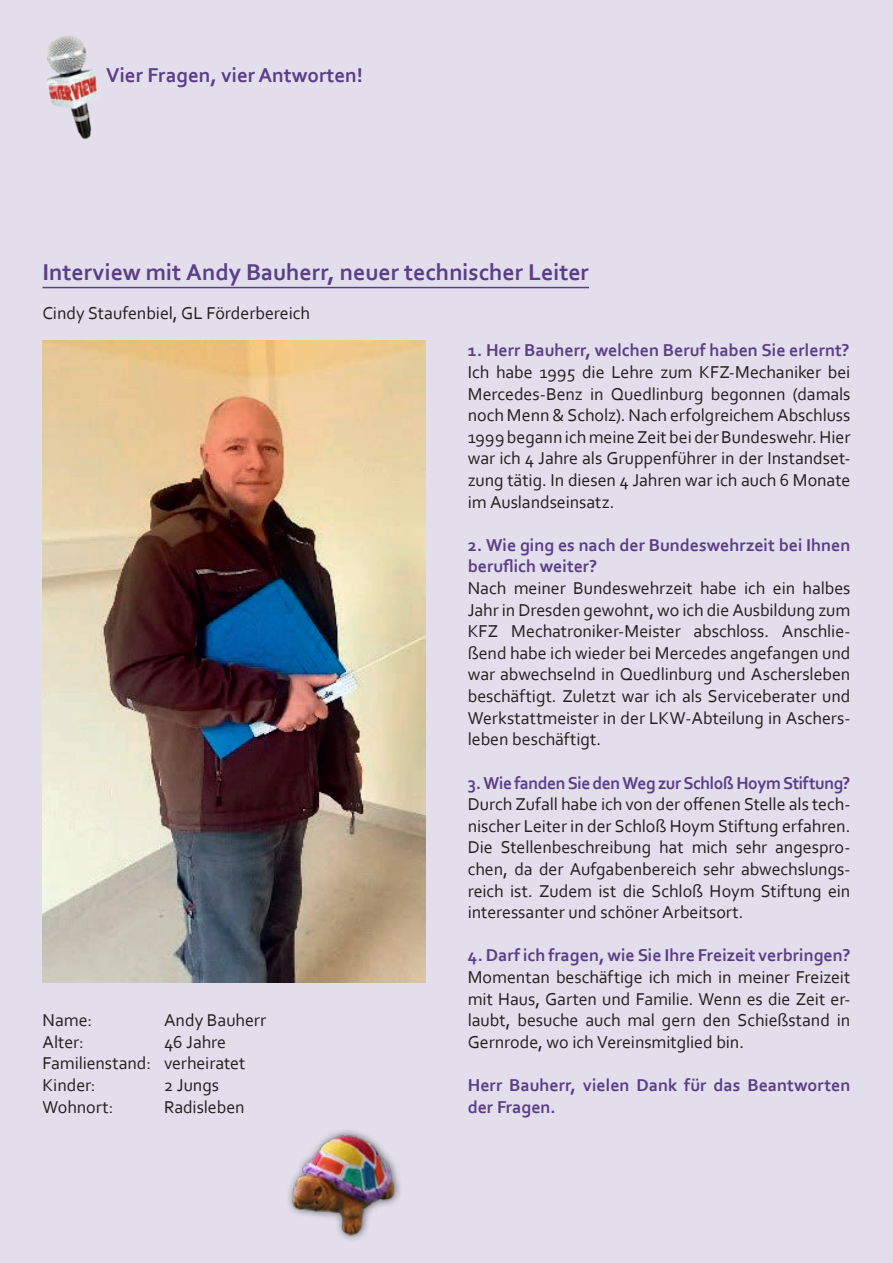
<style>
.page{position:relative;width:893px;height:1263px;background:#e2deeb}
.page>*{position:absolute;margin:0;border:0;box-sizing:border-box;transform-origin:0 0}
.t1{font:700 24px "Corbel";color:#5b3e88}
.t2{font:700 21px "Corbel";color:#5b3e88}
.t3{font:18px/21.6px "Corbel";letter-spacing:-.005em;color:#231f20;text-align:justify}
.t4{font:700 18px/21.6px "Corbel";color:#5b3e88}
.t5{font:700 18px "Corbel";letter-spacing:-.02em;color:#5b3e88}
</style>
<div class="page">
<img style="left:43px;top:341px;width:382px;height:641px">
<img style="left:46px;top:35px;width:52px;height:103px">
<hr style="left:43px;top:287px;width:546px;height:1px;background:#5b3e88">
<img style="left:288px;top:1130px;width:112px;height:108px">
<p class="t2" style="left:106px;top:62px;width:258px">Vier Fragen, vier Antworten!</p>
<h1 class="t1" style="left:43px;top:258px;width:548px">Interview mit Andy Bauherr, neuer technischer Leiter</h1>
<p class="t3" style="left:43px;top:302px;width:269px">Cindy Staufenbiel, GL Förderbereich</p>
<p class="t3" style="left:43px;top:1009px;width:51px">Name:</p>
<p class="t3" style="left:164px;top:1009px;width:104px">Andy Bauherr</p>
<p class="t3" style="left:43px;top:1030px;width:43px">Alter:</p>
<p class="t3" style="left:43px;top:1030px;width:205px;text-align:left;text-indent:121px">46 Jahre<br>Familienstand: verheiratet<br>Kinder:</p>
<p class="t3" style="left:164px;top:1074px;width:57px">2 Jungs</p>
<p class="t3" style="left:43px;top:1095px;width:72px">Wohnort:</p>
<p class="t3" style="left:164px;top:1095px;width:82px">Radisleben</p>
<p class="t4" style="left:468px;top:339px;width:383px">1. Herr Bauherr, welchen Beruf haben Sie erlernt?</p>
<p class="t3" style="left:468px;top:361px;width:384px">Ich habe 1995 die Lehre zum KFZ-Mechaniker bei Mercedes-Benz in Quedlinburg begonnen (damals noch Menn &amp; Scholz). Nach erfolgreichem Abschluss 1999 begann ich meine Zeit bei der Bundeswehr. Hier war ich 4 Jahre als Gruppenführer in der Instandset&shy;zung tätig. In diesen 4 Jahren war ich auch 6 Monate im Auslandseinsatz.</p>
<p class="t4" style="left:468px;top:534px;width:384px">2. Wie ging es nach der Bundeswehrzeit bei Ihnen beruflich weiter?</p>
<p class="t3" style="left:468px;top:577px;width:384px">Nach meiner Bundeswehrzeit habe ich ein halbes Jahr in Dresden gewohnt, wo ich die Ausbildung zum KFZ Mechatroniker-Meister abschloss. Anschlie&shy;ßend habe ich wieder bei Mercedes angefangen und war abwechselnd in Quedlinburg und Aschersleben beschäftigt. Zuletzt war ich als Serviceberater und Werkstattmeister in der LKW-Abteilung in Aschers&shy;leben beschäftigt.</p>
<p class="t5" style="left:468px;top:771px;width:384px">3. Wie fanden Sie den Weg zur Schloß Hoym Stiftung?</p>
<p class="t3" style="left:468px;top:793px;width:384px">Durch Zufall habe ich von der offenen Stelle als tech&shy;nischer Leiter in der Schloß Hoym Stiftung erfahren.<br>Die Stellenbeschreibung hat mich sehr angespro&shy;chen, da der Aufgabenbereich sehr abwechslungs&shy;reich ist. Zudem ist die Schloß Hoym Stiftung ein interessanter und schöner Arbeitsort.</p>
<p class="t4" style="left:468px;top:944px;width:384px">4. Darf ich fragen, wie Sie Ihre Freizeit verbringen?</p>
<p class="t3" style="left:468px;top:966px;width:384px">Momentan beschäftige ich mich in meiner Freizeit mit Haus, Garten und Familie. Wenn es die Zeit er&shy;laubt, besuche auch mal gern den Schießstand in Gernrode, wo ich Vereinsmitglied bin.</p>
<p class="t4" style="left:468px;top:1074px;width:384px">Herr Bauherr, vielen Dank für das Beantworten der Fragen.</p>
</div>
